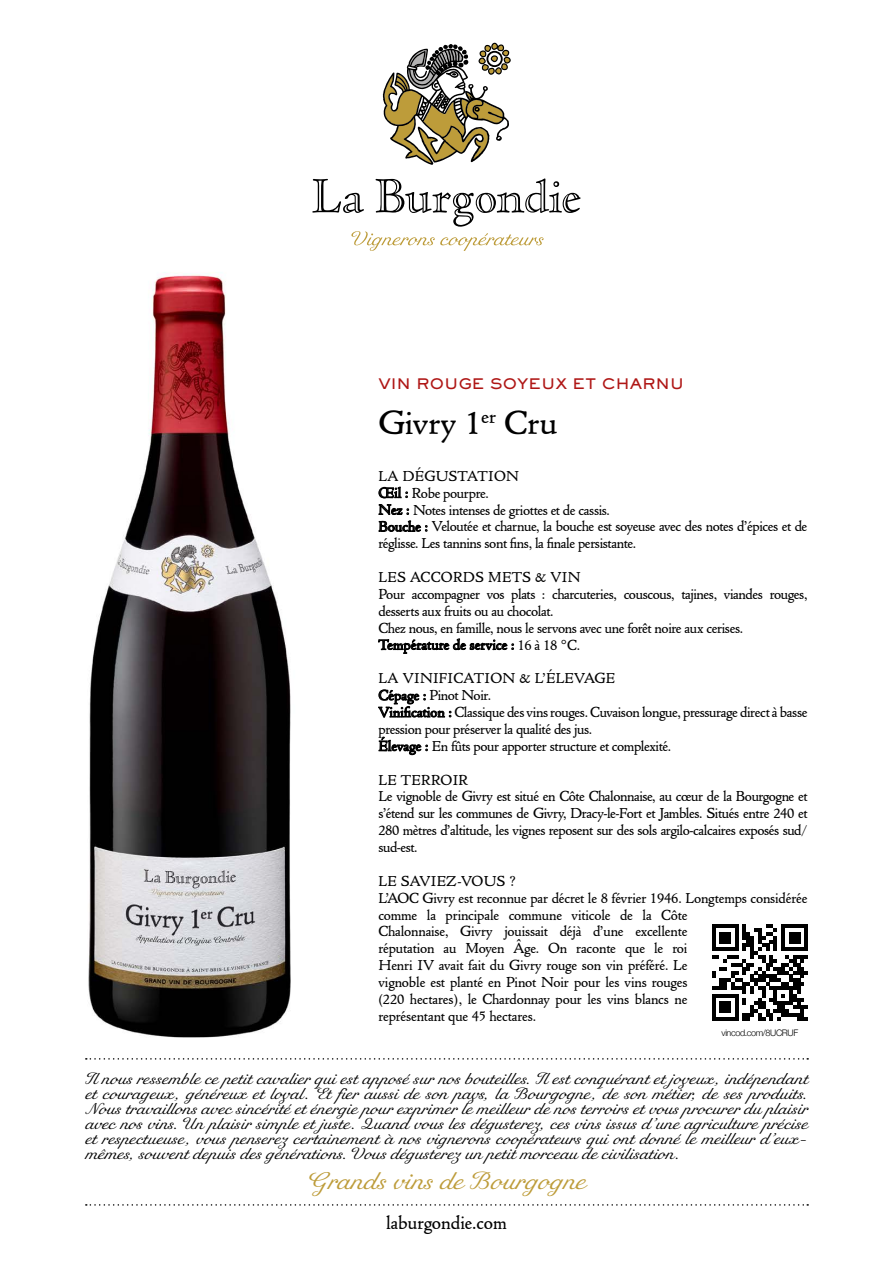
<style>
.page{position:relative;width:893px;height:1263px;background:#fff}
.page>*{position:absolute;margin:0;border:0;box-sizing:border-box;transform-origin:0 0}
.t1{font:34.2px "Cloister URW";letter-spacing:-.005em;color:#000;scale:1.05 1}
.t2{font:24px "Rusulica Script";color:#bd9c3a}
.t3{font:19.5px "Cloister URW";color:#000}
.t4{font:15.75px/15px "Rusulica Script";color:#000;text-align:justify}
.t5{font:15px/16.8px "Cloister URW";letter-spacing:-.025em;color:#000}
.t6{font:14.25px "AT Sackers Heavy Gothic";letter-spacing:-.01em;color:#af1615;scale:1.05 1}
.t7{font:300 9px "Helvetica Neue";letter-spacing:-.04em;color:#000}
</style>
<div class="page">
<img style="left:85px;top:272px;width:291px;height:788px">
<svg style="left:86px;top:1204px;width:722px;height:2px"></svg>
<svg style="left:86px;top:1058px;width:722px;height:1px"></svg>
<svg style="left:383px;top:43px;width:128px;height:122px"></svg>
<svg style="left:312px;top:178px;width:269px;height:73px"></svg>
<svg style="left:712px;top:924px;width:96px;height:96px"></svg>
<svg style="left:379px;top:487px;width:29px;height:11px"></svg>
<svg style="left:379px;top:504px;width:30px;height:11px"></svg>
<svg style="left:379px;top:521px;width:48px;height:11px"></svg>
<svg style="left:378px;top:638px;width:136px;height:16px"></svg>
<svg style="left:378px;top:689px;width:73px;height:29px"></svg>
<svg style="left:379px;top:737px;width:49px;height:19px"></svg>
<p class="t6" style="left:378px;top:374px;width:293px">VIN ROUGE SOYEUX ET CHARNU</p>
<h1 class="t1" style="left:378px;top:402px;width:172px">Givry 1<sup>er</sup> Cru</h1>
<p class="t5" style="left:378px;top:468px;width:430px">LA DÉGUSTATION<br>Œil : Robe pourpre.<br>Nez : Notes intenses de griottes et de cassis.<br>Bouche : Veloutée et charnue, la bouche est soyeuse avec des notes d’épices et de réglisse. Les tannins sont fins, la finale persistante.</p>
<p class="t5" style="left:378px;top:569px;width:430px">LES ACCORDS METS &amp; VIN<br>Pour accompagner vos plats : charcuteries, couscous, tajines, viandes rouges, desserts aux fruits ou au chocolat.<br>Chez nous, en famille, nous le servons avec une forêt noire aux cerises.<br>Température de service : 16 à 18 °C.</p>
<p class="t5" style="left:378px;top:670px;width:430px">LA VINIFICATION &amp; L’ÉLEVAGE<br>Cépage : Pinot Noir.<br>Vinification : Classique des vins rouges. Cuvaison longue, pressurage direct à basse pression pour préserver la qualité des jus.<br>Élevage : En fûts pour apporter structure et complexité.</p>
<p class="t5" style="left:378px;top:772px;width:431px">LE TERROIR<br>Le vignoble de Givry est situé en Côte Chalonnaise, au cœur de la Bourgogne et s’étend sur les communes de Givry, Dracy-le-Fort et Jambles. Situés entre 240 et 280 mètres d’altitude, les vignes reposent sur des sols argilo-calcaires exposés sud/ sud-est.</p>
<p class="t5" style="left:378px;top:873px;width:430px">LE SAVIEZ-VOUS ?<br>L’AOC Givry est reconnue par décret le 8 février 1946. Longtemps considérée comme la principale commune viticole de la Côte<br>Chalonnaise, Givry jouissait déjà d’une excellente<br>réputation au Moyen Âge. On raconte que le roi<br>Henri IV avait fait du Givry rouge son vin préféré. Le<br>vignoble est planté en Pinot Noir pour les vins rouges<br>(220 hectares), le Chardonnay pour les vins blancs ne<br>représentant que 45 hectares.</p>
<p class="t7" style="left:722px;top:1025px;width:78px">vincod.com/8UCRUF</p>
<p class="t4" style="left:85px;top:1072px;width:724px">Il nous ressemble ce petit cavalier qui est apposé sur nos bouteilles. Il est conquérant et joyeux, indépendant et courageux, généreux et loyal. Et fier aussi de son pays, la Bourgogne, de son métier, de ses produits.<br>Nous travaillons avec sincérité et énergie pour exprimer le meilleur de nos terroirs et vous procurer du plaisir avec nos vins. Un plaisir simple et juste. Quand vous les dégusterez, ces vins issus d’une agriculture précise et respectueuse, vous penserez certainement à nos vignerons coopérateurs qui ont donné le meilleur d’eux&shy;mêmes, souvent depuis des générations. Vous dégusterez un petit morceau de civilisation.</p>
<h2 class="t2" style="left:307px;top:1166px;width:280px">Grands vins de Bourgogne</h2>
<h3 class="t3" style="left:386px;top:1211px;width:122px">laburgondie.com</h3>
</div>
